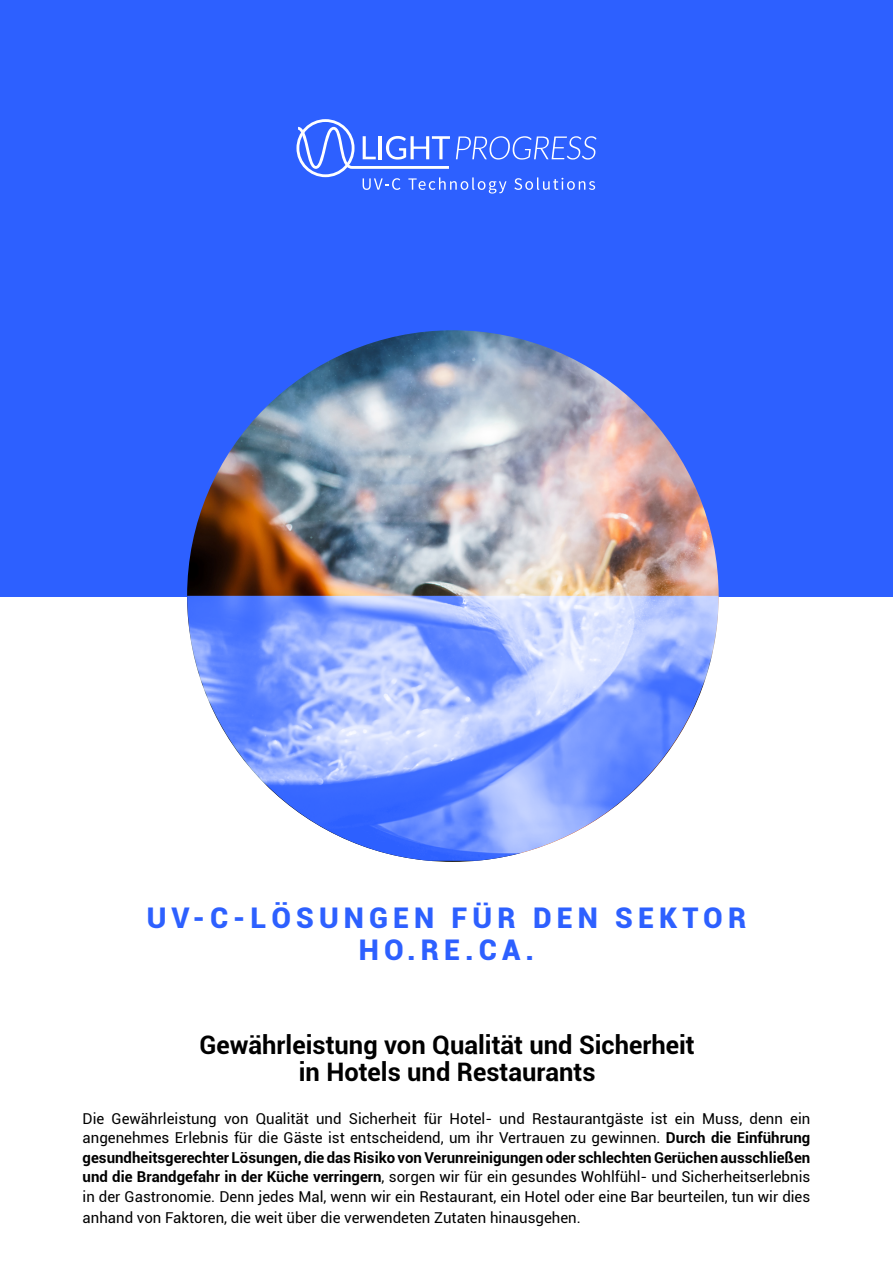
<style>
.page{position:relative;width:893px;height:1263px;background:#fff}
.page>*{position:absolute;margin:0;border:0;box-sizing:border-box;transform-origin:0 0}
.SOTTOTITOLO_COPERTINA{font:900 28.5px/31.5px "Roboto";letter-spacing:.18em;color:#2d60ff;text-align:center}
.TESTO_BASE{font:700 25.5px "Roboto";color:#000}
.TESTO_BASE-2{font:15px/19.5px "Roboto";color:#000;text-align:justify}
.s1{font-weight:700}
</style>
<div class="page">
<div style="left:0;top:0;width:893px;height:596px;background:#2d60ff"></div>
<svg style="left:296px;top:119px;width:300px;height:75px"></svg>
<img style="left:187px;top:330px;width:532px;height:532px;border-radius:266px">
<img style="left:187px;top:596px;width:531px;height:265px">
<p class="SOTTOTITOLO_COPERTINA" style="left:147px;top:901px;width:601px">UV-C-LÖSUNGEN FÜR DEN SEKTOR<br>HO.RE.CA.</p>
<p class="TESTO_BASE" style="left:199px;top:1027px;width:497px">Gewährleistung von Qualität und Sicherheit</p>
<p class="TESTO_BASE" style="left:299px;top:1054px;width:298px">in Hotels und Restaurants</p>
<p class="TESTO_BASE-2" style="left:83px;top:1108px;width:729px">Die Gewährleistung von Qualität und Sicherheit für Hotel- und Restaurantgäste ist ein Muss, denn ein angenehmes Erlebnis für die Gäste ist entscheidend, um ihr Vertrauen zu gewinnen. <span class="s1">Durch die Einführung gesundheitsgerechter Lösungen, die das Risiko von Verunreinigungen oder schlechten Gerüchen ausschließen und die Brandgefahr in der Küche verringern</span>, sorgen wir für ein gesundes Wohlfühl- und Sicherheitserlebnis in der Gastronomie. Denn jedes Mal, wenn wir ein Restaurant, ein Hotel oder eine Bar beurteilen, tun wir dies</p>
<p class="TESTO_BASE-2" style="left:83px;top:1207px;width:500px">anhand von Faktoren, die weit über die verwendeten Zutaten hinausgehen.</p>
</div>
